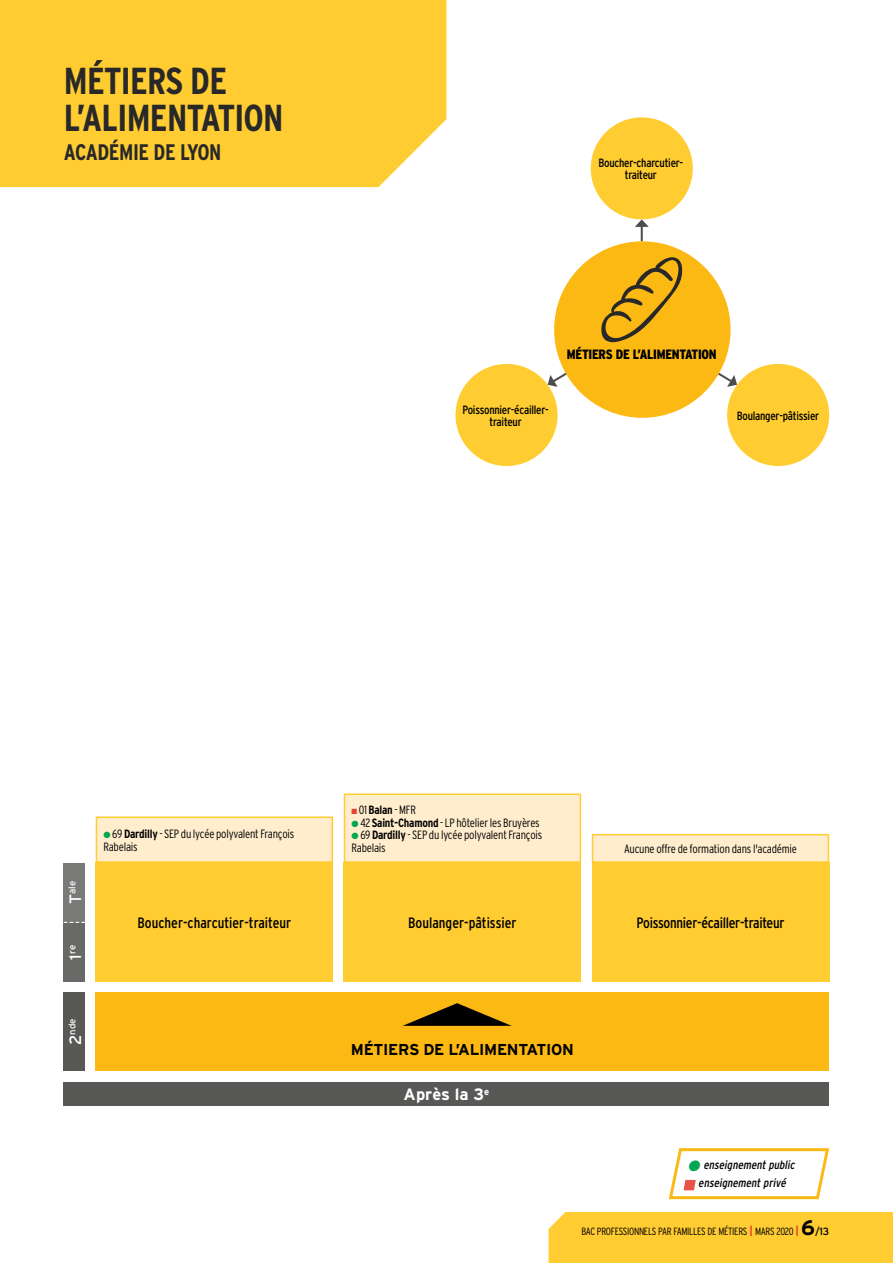
<style>
.page{position:relative;width:893px;height:1263px;background:#fff}
.page>*{position:absolute;margin:0;border:0;box-sizing:border-box;transform-origin:0 0}
.t1{font:700 condensed 37.5px "Interstate";color:#292829}
.t2{font:700 condensed 22.5px "Interstate";color:#292829}
.t3{font:700 16.5px "Interstate";color:#fff}
.t4{font:700 15.75px "Interstate";color:#000}
.t5{font:condensed 15px "Interstate";letter-spacing:-.005em;color:#000}
.t6{font:900 condensed 13.5px "Interstate";color:#000}
.t7{font:300 condensed 12px/12.8px "Interstate";letter-spacing:-.02em;color:#000}
.t8{font:condensed 12px/12px "Interstate";letter-spacing:-.02em;color:#000;text-align:center}
.t9{font:italic condensed 12px/18px "Interstate";color:#000;text-align:center}
.t10{font:300 condensed 10.5px "Interstate";letter-spacing:-.03em;color:#000}
.t11{font:9.6px "Interstate";color:#fff}
.s1{font-size:16.5px}
.s2{color:#00a651}
.s3{font-weight:700}
.s4{color:#ec4433}
.s5{font-weight:900;color:#ec4433}
.s6{font-weight:700;font-stretch:normal;font-size:21px}
.s7{font-weight:400;font-stretch:normal}
</style>
<div class="page">
<div style="left:549px;top:1212px;width:344px;height:51px;background:#ffcc31"></div>
<svg style="left:668px;top:1148px;width:162px;height:52px"></svg>
<div style="left:0;top:0;width:446px;height:187px;background:#ffcc31"></div>
<div style="left:64px;top:1082px;width:765px;height:24px;background:#585856"></div>
<div style="left:96px;top:992px;width:733px;height:79px;background:#fdb913"></div>
<svg style="left:403px;top:1003px;width:109px;height:23px"></svg>
<div style="left:96px;top:863px;width:237px;height:119px;background:#ffcc31"></div>
<div style="left:344px;top:863px;width:237px;height:119px;background:#ffcc31"></div>
<div style="left:592px;top:863px;width:237px;height:119px;background:#ffcc31"></div>
<div style="left:64px;top:992px;width:21px;height:79px;background:#585856"></div>
<div style="left:64px;top:922px;width:21px;height:60px;background:#696a68"></div>
<div style="left:64px;top:863px;width:21px;height:59px;background:#797a78"></div>
<svg style="left:64px;top:922px;width:21px;height:1px"></svg>
<div style="left:455px;top:364px;width:103px;height:102px;background:#ffcc31;border-radius:50%"></div>
<div style="left:727px;top:364px;width:102px;height:102px;background:#ffcc31;border-radius:50%"></div>
<div style="left:591px;top:117px;width:102px;height:102px;background:#ffcc31;border-radius:50%"></div>
<svg style="left:635px;top:219px;width:14px;height:22px"></svg>
<svg style="left:717px;top:373px;width:20px;height:14px"></svg>
<svg style="left:548px;top:371px;width:21px;height:16px"></svg>
<div style="left:554px;top:241px;width:177px;height:177px;background:#fdb913;border-radius:50%"></div>
<svg style="left:601px;top:257px;width:82px;height:85px"></svg>
<div style="left:96px;top:817px;width:236px;height:45px;background:#ffedce"></div>
<div style="left:96px;top:816px;width:237px;height:47px;border:2px solid #ffcc31"></div>
<div style="left:344px;top:794px;width:236px;height:68px;background:#ffedce"></div>
<div style="left:344px;top:793px;width:237px;height:70px;border:2px solid #ffcc31"></div>
<div style="left:592px;top:835px;width:236px;height:27px;background:#ffedce"></div>
<div style="left:592px;top:834px;width:237px;height:29px;border:2px solid #ffcc31"></div>
<h1 class="t1" style="left:64px;top:58px;width:40px">MÉTIERS</h1>
<h1 class="t1" style="left:190px;top:58px;width:18px">DE</h1>
<h1 class="t1" style="left:64px;top:95px;width:36px">L’ALIMENTATION</h1>
<h2 class="t2" style="left:64px;top:138px;width:23px">ACADÉMIE</h2>
<h2 class="t2" style="left:154px;top:138px;width:56px">DE LYON</h2>
<p class="t8" style="left:598px;top:157px;width:86px">Boucher-charcutier&shy;traiteur</p>
<p class="t6" style="left:567px;top:346px;width:16px">MÉTIERS</p>
<p class="t6" style="left:616px;top:346px;width:32px">DE L’ALIMENTATION</p>
<p class="t8" style="left:462px;top:403px;width:88px">Poissonnier-écailler&shy;traiteur</p>
<p class="t8" style="left:737px;top:409px;width:84px">Boulanger-pâtissier</p>
<p class="t11" style="left:66px;top:904px;width:25px;rotate:-90deg"><span class="s1">T</span>ale</p>
<p class="t7" style="left:104px;top:827px;width:192px"><span class="s2">●</span> 69 <span class="s3">DARDILLY</span> - SEP du lycée polyvalent François<br>Rabelais</p>
<p class="t7" style="left:352px;top:803px;width:54px"><span class="s4">■</span> 01 <span class="s3">BALAN</span> - MFR</p>
<p class="t7" style="left:352px;top:816px;width:190px"><span class="s2">●</span> 42 <span class="s3">SAINT-CHAMOND</span> - LP hôtelier les Bruyères</p>
<p class="t7" style="left:352px;top:829px;width:192px"><span class="s2">●</span> 69 <span class="s3">DARDILLY</span> - SEP du lycée polyvalent François<br>Rabelais</p>
<p class="t7" style="left:624px;top:842px;width:174px">Aucune offre de formation dans l'académie</p>
<p class="t11" style="left:66px;top:959px;width:16px;rotate:-90deg"><span class="s1">1</span>re</p>
<p class="t11" style="left:66px;top:1045px;width:28px;rotate:-90deg"><span class="s1">2</span>nde</p>
<p class="t5" style="left:138px;top:914px;width:155px">Boucher-charcutier-traiteur</p>
<p class="t5" style="left:408px;top:914px;width:110px">Boulanger-pâtissier</p>
<p class="t5" style="left:636px;top:914px;width:150px">Poissonnier-écailler-traiteur</p>
<h3 class="t4" style="left:351px;top:1039px;width:23px">MÉTIERS</h3>
<h3 class="t4" style="left:423px;top:1039px;width:46px">DE L’ALIMENTATION</h3>
<h3 class="t3" style="left:404px;top:1084px;width:87px">APRÈS LA 3<sup>E</sup></h3>
<p class="t9" style="left:688px;top:1156px;width:111px"><span class="s2">●</span> enseignementpublic enseignementprivé</p>
<p class="t10" style="left:581px;top:1225px;width:249px">Bac professionnels par familles de métiers <span class="s5">|</span> mars 2020 <span class="s5">|</span> <span class="s6">6</span><span class="s7">/13</span></p>
</div>
